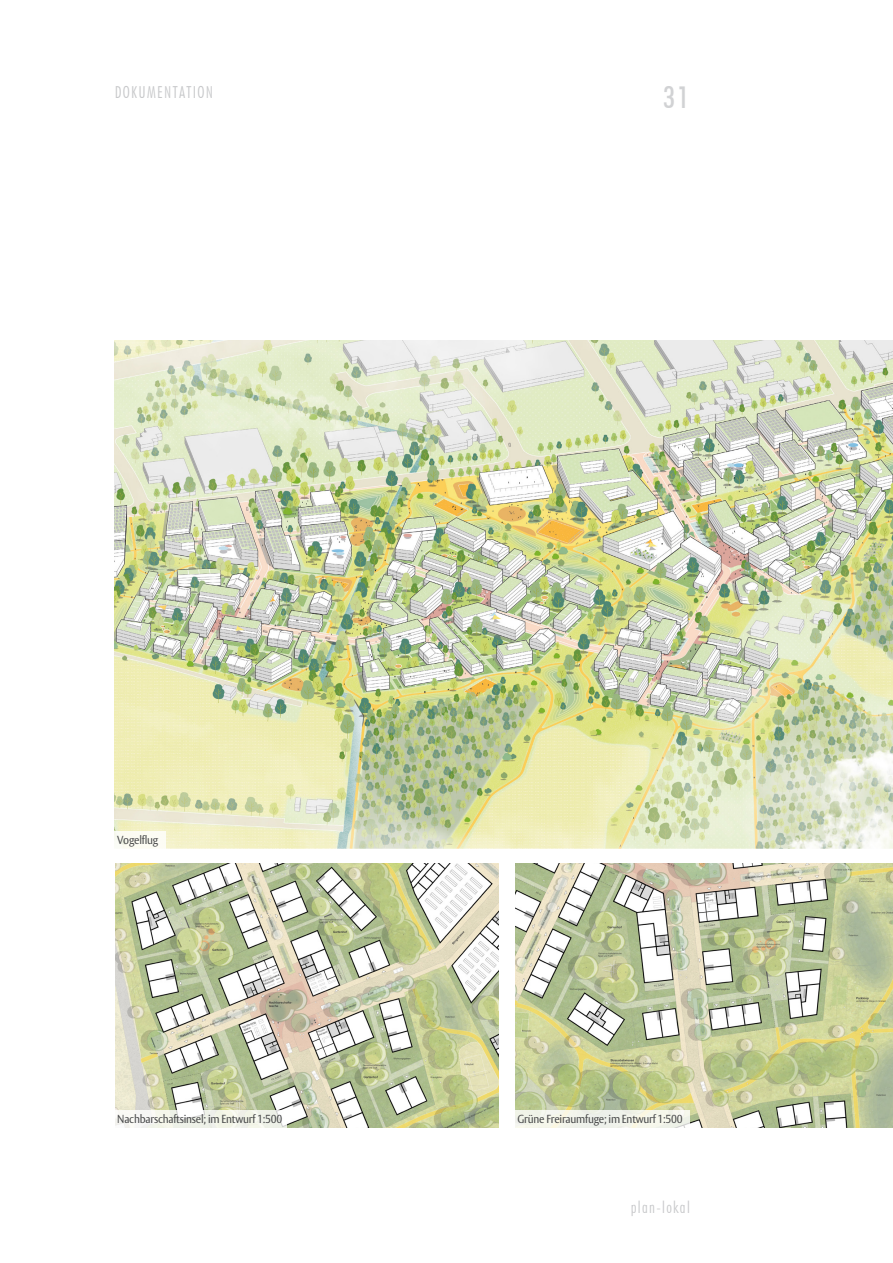
<style>
.page{position:relative;width:893px;height:1263px;background:#fff}
.page>*{position:absolute;margin:0;border:0;box-sizing:border-box;transform-origin:0 0}
.t1{font:500 condensed 30px "Futura BT";color:#d1d2d4}
.t2{font:300 condensed 16.5px "Futura BT";letter-spacing:.08em;color:#c7c8ca}
.t3{font:11.55px "Vesta Pro";letter-spacing:-.02em;color:#464748;scale:.91 1}
</style>
<div class="page">
<img style="left:115px;top:340px;width:778px;height:508px">
<img style="left:115px;top:863px;width:383px;height:265px">
<img style="left:515px;top:863px;width:378px;height:265px">
<div style="left:115px;top:831px;width:51px;height:17px;background:#fcfcf3"></div>
<svg style="left:115px;top:1110px;width:172px;height:18px;fill:#f2f4ea"></svg>
<div style="left:515px;top:1110px;width:175px;height:18px;background:#f2f4ea"></div>
<h2 class="t2" style="left:115px;top:82px;width:100px">DOKUMENTATION</h2>
<p class="t3" style="left:117px;top:832px;width:47px">Vogelflug</p>
<h1 class="t1" style="left:663px;top:79px;width:27px">31</h1>
<p class="t3" style="left:117px;top:1112px;width:183px">Nachbarschaftsinsel; im Entwurf 1:500</p>
<p class="t3" style="left:517px;top:1112px;width:183px">Grüne Freiraumfuge; im Entwurf 1:500</p>
<h2 class="t2" style="left:631px;top:1197px;width:61px">plan-lokal</h2>
</div>
